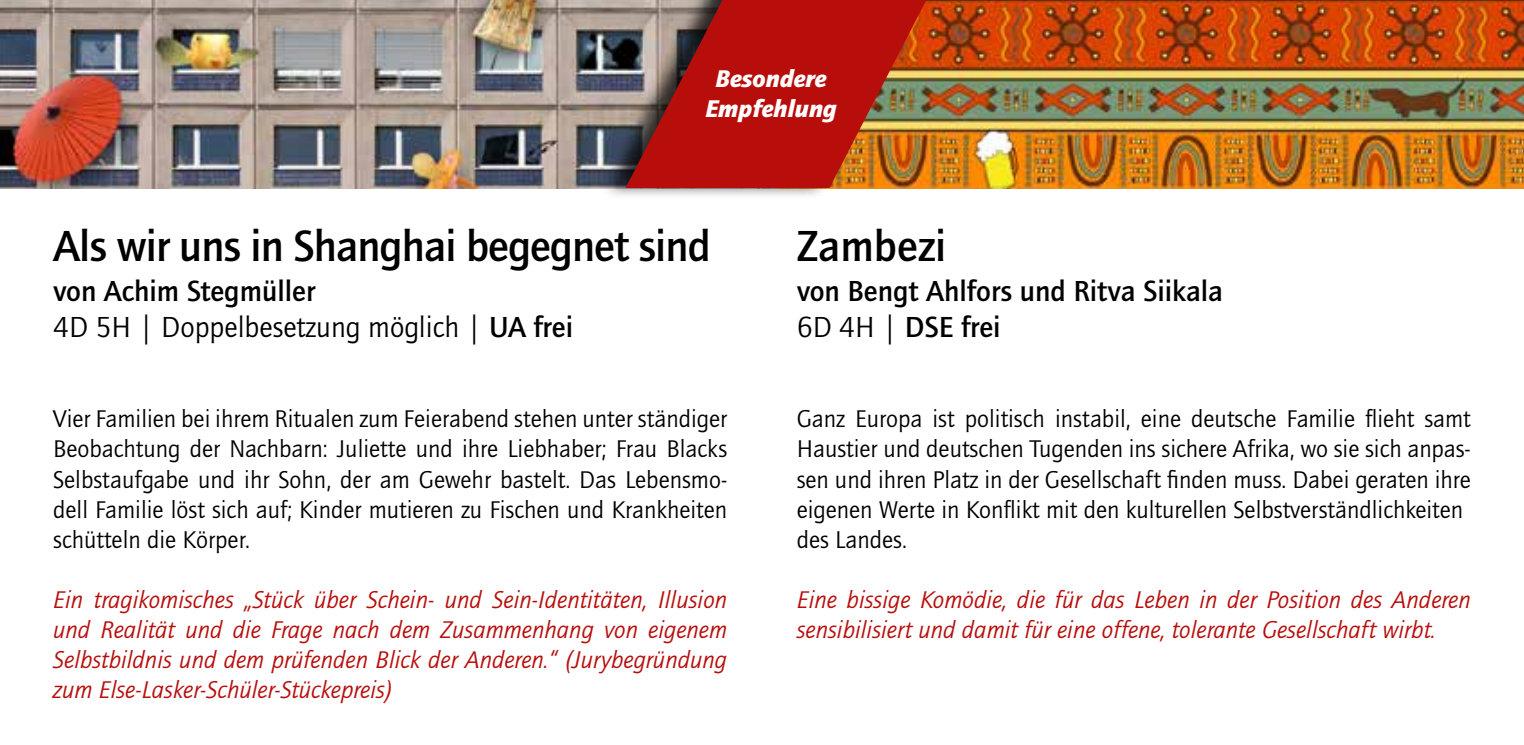
<style>
.page{position:relative;width:1524px;height:745px;background:#fff}
.page>*{position:absolute;margin:0;border:0;box-sizing:border-box;transform-origin:0 0}
.t1{font:500 45px "Quay Sans";letter-spacing:-.02em;color:#000}
.t2{font:500 45px "Quay Sans";color:#000}
.t3{font:30px/36px "Quay Sans";color:#000}
.t4{font:500 30px/36px "Quay Sans";color:#000}
.t5{font:25px/30px "Quay Sans";color:#000;text-align:justify}
.t6{font:italic 25px/30px "Quay Sans";color:#b70e0c;text-align:justify}
.t7{font:italic 900 25px/30px "Quay Sans";color:#fff;text-align:center}
.s1{font-weight:500}
.s2{font-weight:400}
</style>
<div class="page">
<img style="left:0;top:0;width:599px;height:188px">
<img style="left:932px;top:0;width:592px;height:188px">
<div style="left:599px;top:0;width:333px;height:199px;background:#000;opacity:.75"></div>
<img style="left:625px;top:0;width:301px;height:188px">
<p class="t7" style="left:705px;top:64px;width:133px">Besondere<br>Empfehlung</p>
<h1 class="t1" style="left:53px;top:220px;width:659px">Als wir uns in Shanghai begegnet sind</h1>
<p class="t3" style="left:53px;top:273px;width:521px"><span class="s1">von Achim Stegmüller<br></span>4D 5H | Doppelbesetzung möglich | <span class="s1">UA frei</span></p>
<p class="t5" style="left:53px;top:404px;width:675px">Vier Familien bei ihrem Ritualen zum Feierabend stehen unter ständiger Beobachtung der Nachbarn: Juliette und ihre Liebhaber; Frau Blacks Selbstaufgabe und ihr Sohn, der am Gewehr bastelt. Das Lebensmo&shy;dell Familie löst sich auf; Kinder mutieren zu Fischen und Krankheiten schütteln die Körper.</p>
<p class="t6" style="left:53px;top:584px;width:675px">Ein tragikomisches „Stück über Schein- und Sein-Identitäten, Illusion und Realität und die Frage nach dem Zusammenhang von eigenem Selbstbildnis und dem prüfenden Blick der Anderen.“ (Jurybegründung zum Else-Lasker-Schüler-Stückepreis)</p>
<h1 class="t2" style="left:797px;top:220px;width:151px">Zambezi</h1>
<p class="t4" style="left:797px;top:273px;width:428px">von Bengt Ahlfors und Ritva Siikala<br><span class="s2">6D 4H |</span> DSE frei</p>
<p class="t5" style="left:797px;top:404px;width:675px;text-align:left">Ganz Europa ist politisch instabil, eine deutsche Familie flieht samt Haustier und deutschen Tugenden ins sichere Afrika, wo sie sich anpas&shy;sen und ihren Platz in der Gesellschaft finden muss. Dabei geraten ihre eigenen Werte in Konflikt mit den kulturellen Selbstverständlichkeiten des Landes.</p>
<p class="t6" style="left:797px;top:584px;width:675px">Eine bissige Komödie, die für das Leben in der Position des Anderen sensibilisiert und damit für eine offene, tolerante Gesellschaft wirbt.</p>
</div>
